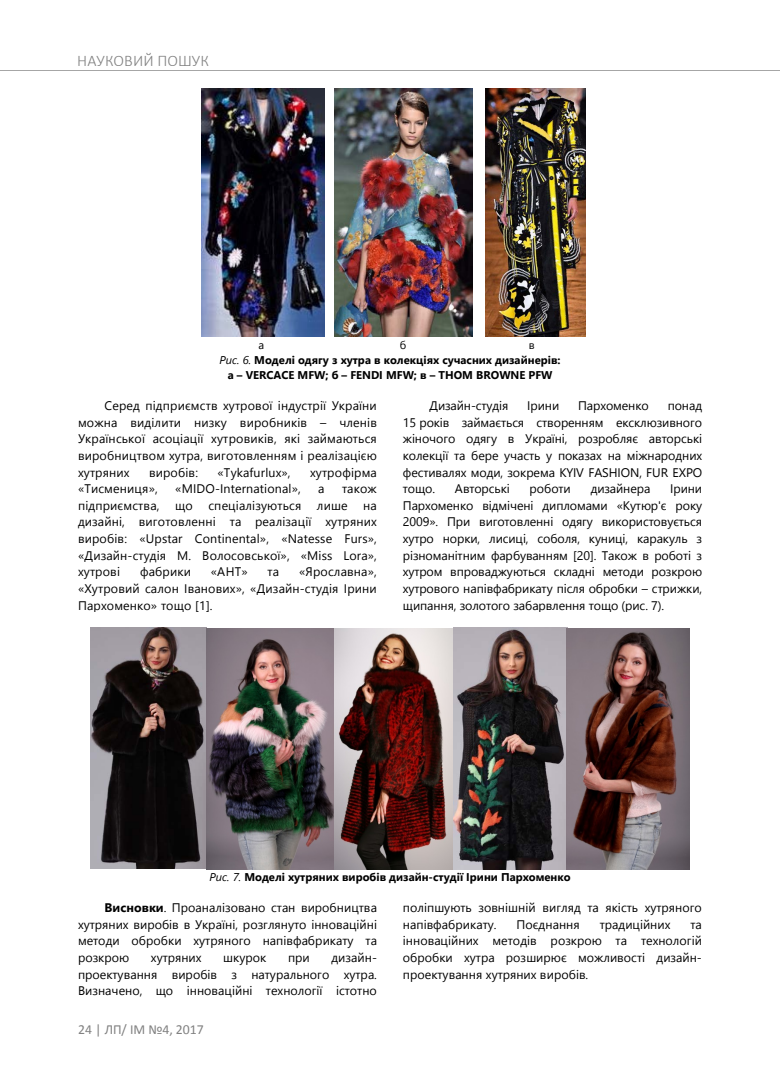
<style>
.page{position:relative;width:780px;height:1088px;background:#fff}
.page>*{position:absolute;margin:0;border:0;box-sizing:border-box;transform-origin:0 0}
.t1{font:300 16.25px "Calibri";letter-spacing:.005em;color:#818181}
.t2{font:13.75px "Calibri";color:#818181}
.t3{font:12.5px/16.6px "Segoe UI";letter-spacing:.005em;color:#000;text-align:justify}
.t4{font:12.5px "Segoe UI";letter-spacing:-.015em;color:#000}
.t5{font:700 11.25px "Segoe UI";color:#000}
.t6{font:11.25px "Segoe UI";color:#000}
.s1{font-weight:400;font-style:italic}
.s2{font-weight:700}
</style>
<div class="page">
<hr style="left:0;top:71px;width:780px;height:1px;background:#a6a6a6">
<img style="left:202px;top:89px;width:123px;height:247px">
<img style="left:335px;top:89px;width:137px;height:248px">
<img style="left:485px;top:89px;width:100px;height:248px">
<img style="left:91px;top:628px;width:598px;height:241px">
<h1 class="t1" style="left:77px;top:51px;width:133px">НАУКОВИЙ ПОШУК</h1>
<p class="t6" style="left:258px;top:336px;width:7px">а</p>
<p class="t6" style="left:400px;top:336px;width:8px">б</p>
<p class="t6" style="left:528px;top:336px;width:7px">в</p>
<p class="t5" style="left:219px;top:351px;width:342px"><span class="s1">Рис. 6.</span> Моделі одягу з хутра в колекціях сучасних дизайнерів:</p>
<p class="t5" style="left:228px;top:366px;width:326px">а – VERCACE MFW; б – FENDI MFW; в – THOM BROWNE PFW</p>
<p class="t3" style="left:78px;top:397px;width:300px;text-indent:27px">Серед підприємств хутрової індустрії України можна виділити низку виробників – членів Української асоціації хутровиків, які займаються виробництвом хутра, виготовленням і реалізацією хутряних</p>
<p class="t3" style="left:429px;top:397px;width:80px">Дизайн-студія</p>
<p class="t3" style="left:527px;top:397px;width:33px">Ірини</p>
<p class="t4" style="left:578px;top:396px;width:72px">Пархоменко</p>
<p class="t3" style="left:403px;top:397px;width:301px;text-indent:265px">понад 15 років займається створенням ексклюзивного жіночого одягу в Україні, розробляє авторські колекції та бере участь у показах на міжнародних фестивалях моди, зокрема KYIV FASHION, FUR EXPO тощо.</p>
<p class="t3" style="left:149px;top:464px;width:51px">виробів:</p>
<p class="t3" style="left:217px;top:464px;width:75px">«Tykafurlux»,</p>
<p class="t3" style="left:310px;top:464px;width:68px">хутрофірма</p>
<p class="t3" style="left:78px;top:480px;width:81px">«Тисмениця»,</p>
<p class="t3" style="left:175px;top:480px;width:127px">«MIDO-International»,</p>
<p class="t3" style="left:318px;top:480px;width:8px">а</p>
<p class="t3" style="left:342px;top:480px;width:36px">також</p>
<p class="t3" style="left:78px;top:497px;width:83px">підприємства,</p>
<p class="t3" style="left:175px;top:497px;width:19px">що</p>
<p class="t3" style="left:208px;top:497px;width:94px">спеціалізуються</p>
<p class="t3" style="left:455px;top:480px;width:56px">Авторські</p>
<p class="t3" style="left:529px;top:480px;width:43px">роботи</p>
<p class="t3" style="left:590px;top:480px;width:61px">дизайнера</p>
<p class="t3" style="left:403px;top:480px;width:301px;text-indent:267px">Ірини Пархоменко відмічені дипломами «Кутюр'є року 2009». При виготовленні одягу використовується хутро норки, лисиці, соболя, куниці, каракуль з різноманітним фарбуванням [20]. Також в роботі з хутром впроваджуються складні методи розкрою хутрового напівфабрикату після обробки – стрижки, щипання, золотого забарвлення тощо (рис. 7).</p>
<p class="t3" style="left:78px;top:497px;width:300px;text-indent:239px">лише на дизайні, виготовленні та реалізації хутряних виробів: «Upstar Continental», «Natesse Furs», «Дизайн-студія М. Волосовської», «Miss Lora», хутрові</p>
<p class="t3" style="left:140px;top:563px;width:52px">фабрики</p>
<p class="t3" style="left:211px;top:563px;width:38px">«АНТ»</p>
<p class="t3" style="left:267px;top:563px;width:13px">та</p>
<p class="t3" style="left:78px;top:563px;width:300px;text-indent:221px">«Ярославна», «Хутровий салон Іванових», «Дизайн-студія Ірини Пархоменко» тощо [1].</p>
<p class="t5" style="left:209px;top:868px;width:363px"><span class="s1">Рис. 7.</span> Моделі хутряних виробів дизайн-студії Ірини Пархоменко</p>
<p class="t3" style="left:78px;top:899px;width:300px;text-indent:27px"><span class="s2">Висновки</span>. Проаналізовано стан виробництва хутряних виробів в Україні, розглянуто інноваційні методи обробки хутряного напівфабрикату та розкрою</p>
<p class="t3" style="left:403px;top:899px;width:300px">поліпшують зовнішній вигляд та якість хутряного напівфабрикату.</p>
<p class="t3" style="left:516px;top:916px;width:65px">Поєднання</p>
<p class="t3" style="left:599px;top:916px;width:72px">традиційних</p>
<p class="t3" style="left:403px;top:916px;width:300px;text-indent:287px">та інноваційних методів розкрою та технологій обробки хутра розширює можливості дизайн&shy;проектування хутряних виробів.</p>
<p class="t3" style="left:78px;top:949px;width:300px;text-indent:253px">дизайн&shy;проектування виробів з натурального хутра.<br>Визначено, що інноваційні технології істотно</p>
<p class="t3" style="left:151px;top:949px;width:52px">хутряних</p>
<p class="t3" style="left:223px;top:949px;width:45px">шкурок</p>
<p class="t3" style="left:288px;top:949px;width:23px">при</p>
<p class="t2" style="left:78px;top:1020px;width:127px">24 | ЛП/ ІМ №4, 2017</p>
</div>
